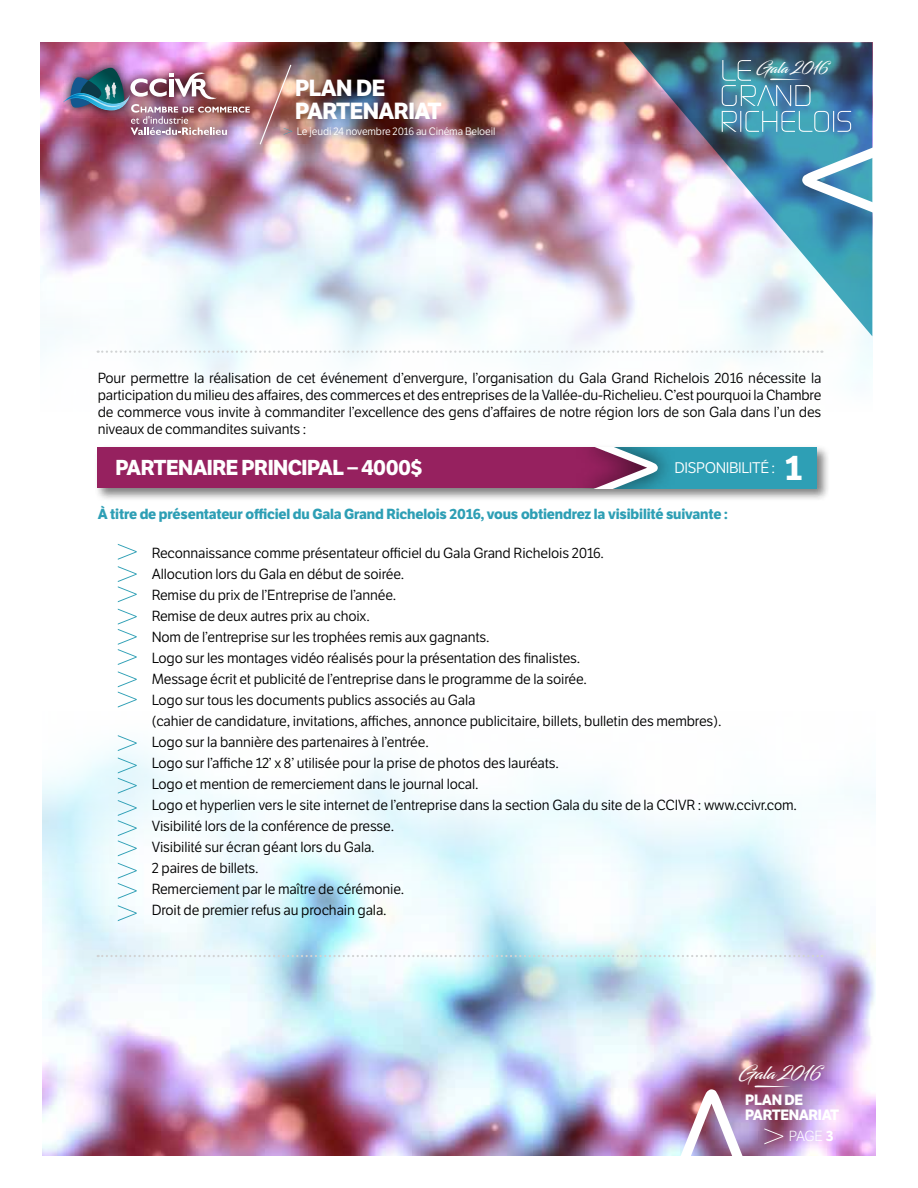
<style>
.page{position:relative;width:918px;height:1188px;background:#fff}
.page>*{position:absolute;margin:0;border:0;box-sizing:border-box;transform-origin:0 0}
.t1{font:700 34.05px "Etica 24 h";color:#fff}
.t2{font:700 22.65px/22.8px "Etica 24 h";letter-spacing:-.025em;color:#fff}
.t3{font:700 21px "Etica 24 h";letter-spacing:-.025em;color:#fff}
.t4{font:17.25px "Blacksword";color:#fff}
.t5{font:15.15px "Blacksword";color:#fff}
.t6{font:15px "Etica 24 h";letter-spacing:-.025em;color:#fff}
.t7{font:700 14.55px/14.7px "Etica 24 h";letter-spacing:-.025em;color:#fff}
.t8{font:14.25px/21px "Etica 24 h";letter-spacing:-.01em;color:#000;text-align:justify}
.t9{font:700 14.25px "Etica 24 h";letter-spacing:-.01em;color:#2e9fb5}
.t10{font:300 14.25px "Etica 24 h";color:#fff}
.t11{font:10.5px "Etica 24 h";letter-spacing:-.01em;color:#fff}
.s1{font-weight:700}
</style>
<div class="page">
<img style="left:40px;top:42px;width:832px;height:342px">
<img style="left:260px;top:63px;width:32px;height:83px">
<img style="left:54px;top:57px;width:206px;height:89px">
<img style="left:40px;top:68px;width:210px;height:194px">
<img style="left:624px;top:42px;width:248px;height:294px">
<svg style="left:722px;top:60px;width:151px;height:202px;background:#649ab7"></svg>
<img style="left:42px;top:735px;width:834px;height:420px">
<img style="left:629px;top:1086px;width:165px;height:70px">
<svg style="left:98px;top:351px;width:724px;height:2px"></svg>
<svg style="left:98px;top:955px;width:724px;height:2px"></svg>
<div style="left:94px;top:444px;width:736px;height:58px;background:#000;opacity:.5"></div>
<div style="left:97px;top:447px;width:720px;height:41px;background:#96215f"></div>
<div style="left:606px;top:447px;width:211px;height:41px;background:#2e9fb5"></div>
<div style="left:572px;top:447px;width:104px;height:41px;background:#000;opacity:.9"></div>
<svg style="left:586px;top:447px;width:72px;height:41px"></svg>
<svg style="left:118px;top:544px;width:19px;height:16px"></svg>
<svg style="left:118px;top:566px;width:19px;height:36px"></svg>
<svg style="left:118px;top:609px;width:19px;height:56px"></svg>
<svg style="left:118px;top:671px;width:19px;height:37px"></svg>
<svg style="left:118px;top:735px;width:19px;height:16px"></svg>
<svg style="left:118px;top:757px;width:19px;height:37px"></svg>
<svg style="left:118px;top:800px;width:19px;height:56px"></svg>
<svg style="left:118px;top:863px;width:19px;height:36px"></svg>
<svg style="left:118px;top:905px;width:19px;height:16px"></svg>
<h2 class="t2" style="left:295px;top:77px;width:92px">PLAN DE partena</h2>
<h2 class="t2" style="left:394px;top:99px;width:49px">riat</h2>
<p class="t11" style="left:297px;top:125px;width:200px">Le jeudi 24 novembre 2016 au Cinéma Beloeil</p>
<p class="t5" style="left:756px;top:59px;width:74px">Gala 2016</p>
<p class="t8" style="left:98px;top:369px;width:725px;line-height:17.1px">Pour permettre la réalisation de cet événement d’envergure, l’organisation du Gala Grand Richelois 2016 nécessite la participation du milieu des affaires, des commerces et des entreprises de la Vallée-du-Richelieu. C’est pourquoi la Chambre de commerce vous invite à commanditer l’excellence des gens d’affaires de notre région lors de son Gala dans l’un des niveaux de commandites suivants :</p>
<h3 class="t3" style="left:116px;top:455px;width:65px">Pa rtena</h3>
<h3 class="t3" style="left:207px;top:455px;width:114px">ire principal</h3>
<h3 class="t3" style="left:347px;top:455px;width:76px">– 4000$</h3>
<p class="t6" style="left:675px;top:459px;width:48px">Disponibili</p>
<p class="t6" style="left:752px;top:459px;width:24px">té :</p>
<h1 class="t1" style="left:785px;top:447px;width:20px">1</h1>
<p class="t9" style="left:98px;top:506px;width:632px">À titre de présentateur officiel du Gala Grand Richelois 2016, vous obtiendrez la visibilité suivante :</p>
<p class="t8" style="left:152px;top:542px;width:647px;text-align:left">Reconnaissance comme présentateur officiel du Gala Grand Richelois 2016.<br>Allocution lors du Gala en début de soirée.<br>Remise du prix de l’Entreprise de l’année.<br>Remise de deux autres prix au choix.<br>Nom de l’entreprise sur les trophées remis aux gagnants.<br>Logo sur les montages vidéo réalisés pour la présentation des finalistes.<br>Message écrit et publicité de l’entreprise dans le programme de la soirée.<br>Logo sur tous les documents publics associés au Gala<br>(cahier de candidature, invitations, affiches, annonce publicitaire, billets, bulletin des membres).<br>Logo sur la bannière des partenaires à l’entrée.<br>Logo sur l’affiche 12’ x 8’ utilisée pour la prise de photos des lauréats.<br>Logo et mention de remerciement dans le journal local.<br>Logo et hyperlien vers le site internet de l’entreprise dans la section Gala du site de la CCIVR : www.ccivr.com.<br>Visibilité lors de la conférence de presse.<br>Visibilité sur écran géant lors du Gala.<br>2 paires de billets.<br>Remerciement par le maître de cérémonie.<br>Droit de premier refus au prochain gala.</p>
<p class="t4" style="left:738px;top:1063px;width:85px">Gala 2016</p>
<p class="t7" style="left:745px;top:1093px;width:59px">PLAN DE partena</p>
<p class="t7" style="left:809px;top:1108px;width:32px">riat</p>
<p class="t10" style="left:789px;top:1128px;width:46px">PAGE <span class="s1">3</span></p>
</div>
